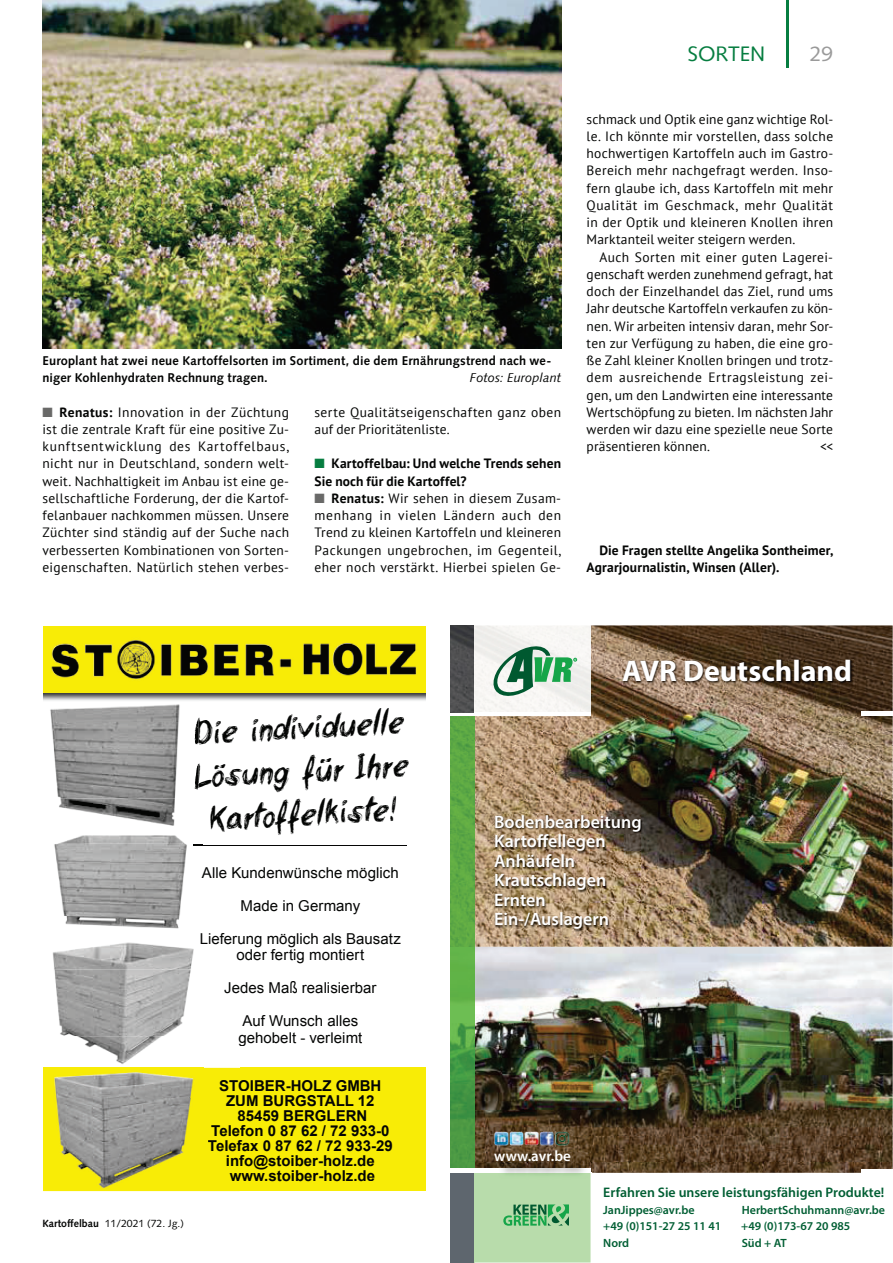
<style>
.page{position:relative;width:893px;height:1263px;background:#fff}
.page>*{position:absolute;margin:0;border:0;box-sizing:border-box;transform-origin:0 0}
.t1{font:36px/43.2px "beermoney";color:#040504;text-align:center}
.t2{font:700 30px "Myriad Pro";color:#fff}
.t3{font:21px "Syntax LT Std";color:#067d40}
.t4{font:21px "Syntax LT Std";color:#9a9a9a}
.t5{font:600 18px/19.5px "Myriad Pro";color:#fff}
.t6{font:15px/33px "Arial";letter-spacing:.005em;color:#040504;text-align:center}
.t7{font:700 15px/15px "Arial";color:#040504;text-align:center}
.t8{font:600 15px "Myriad Pro";color:#fff}
.t9{font:600 13.8px "Myriad Pro";color:#015e33}
.t10{font:13.5px/17.2px "PT Sans";letter-spacing:.02em;color:#040504;text-align:justify}
.t11{font:700 13.5px/17.2px "PT Sans";letter-spacing:.01em;color:#040504}
.t12{font:700 12.75px/17.2px "Syntax LT Std";letter-spacing:.01em;color:#040504}
.t13{font:italic 12.75px "Syntax LT Std";letter-spacing:.005em;color:#040504}
.t14{font:600 12px "Myriad Pro";color:#015e33}
.t15{font:10.5px "Syntax LT Std";color:#040504}
.s1{font-weight:700}
.s2{font-family:"Arial Narrow";font-size:16.5px}
</style>
<div class="page">
<hr style="left:786px;top:0;width:2px;height:68px;background:#067d40">
<img style="left:43px;top:0;width:518px;height:348px">
<img style="left:240px;top:1067px;width:186px;height:1px">
<div style="left:43px;top:1068px;width:383px;height:123px;background:#f8ec06"></div>
<img style="left:50px;top:704px;width:130px;height:94px">
<img style="left:54px;top:844px;width:148px;height:72px">
<img style="left:57px;top:798px;width:128px;height:46px">
<img style="left:54px;top:970px;width:137px;height:66px">
<img style="left:52px;top:916px;width:142px;height:54px">
<img style="left:43px;top:1036px;width:197px;height:153px">
<img style="left:220px;top:1080px;width:20px;height:11px">
<img style="left:226px;top:1095px;width:14px;height:11px">
<svg style="left:233px;top:1110px;width:7px;height:11px"></svg>
<img style="left:212px;top:1125px;width:28px;height:11px">
<img style="left:208px;top:1140px;width:32px;height:11px">
<img style="left:226px;top:1155px;width:14px;height:26px">
<img style="left:43px;top:692px;width:383px;height:9px">
<svg style="left:43px;top:626px;width:383px;height:66px;background:#c0b70a"></svg>
<hr style="left:202px;top:845px;width:205px;height:1px;background:#040504">
<img style="left:194px;top:718px;width:5px;height:26px">
<img style="left:194px;top:764px;width:5px;height:26px">
<img style="left:474px;top:947px;width:419px;height:226px">
<img style="left:474px;top:625px;width:419px;height:322px">
<div style="left:451px;top:1173px;width:23px;height:90px;background:#5e666e"></div>
<svg style="left:474px;top:1173px;width:116px;height:90px;background:#acd6a3"></svg>
<hr style="left:861px;top:1169px;width:32px;height:4px;background:#fff">
<hr style="left:451px;top:712px;width:140px;height:4px;background:#fff">
<img style="left:451px;top:625px;width:140px;height:88px">
<hr style="left:474px;top:712px;width:117px;height:1px;background:#fff">
<svg style="left:490px;top:643px;width:87px;height:56px"></svg>
<hr style="left:861px;top:712px;width:32px;height:4px;background:#fff">
<img style="left:451px;top:716px;width:23px;height:452px">
<hr style="left:451px;top:1169px;width:140px;height:4px;background:#fff">
<img style="left:622px;top:659px;width:231px;height:26px">
<img style="left:494px;top:815px;width:149px;height:117px">
<img style="left:489px;top:1131px;width:83px;height:15px">
<img style="left:497px;top:1153px;width:91px;height:26px">
<p class="t12" style="left:43px;top:353px;width:510px">Europlant hat zwei neue Kartoffelsorten im Sortiment, die dem Ernährungstrend nach we&shy;niger Kohlenhydraten Rechnung tragen.</p>
<p class="t13" style="left:470px;top:370px;width:93px">Fotos: Europlant</p>
<p class="t10" style="left:43px;top:404px;width:248px;text-indent:17px"><span class="s1">Renatus:</span> Innovation in der Züchtung ist die zentrale Kraft für eine positive Zu&shy;kunftsentwicklung des Kartoffelbaus, nicht nur in Deutschland, sondern welt&shy;weit. Nachhaltigkeit im Anbau ist eine ge&shy;sellschaftliche Forderung, der die Kartof&shy;felanbauer nachkommen müssen. Unsere Züchter sind ständig auf der Suche nach verbesserten Kombinationen von Sorten&shy;eigenschaften. Natürlich stehen verbes-</p>
<p class="t10" style="left:315px;top:404px;width:248px">serte Qualitätseigenschaften ganz oben auf der Prioritätenliste.</p>
<p class="t11" style="left:315px;top:456px;width:248px;text-indent:17px">Kartoffelbau: Und welche Trends sehen<br>Sie noch für die Kartoffel?</p>
<p class="t10" style="left:315px;top:490px;width:248px;text-indent:17px"><span class="s1">Renatus:</span> Wir sehen in diesem Zusam&shy;menhang in vielen Ländern auch den Trend zu kleinen Kartoffeln und kleineren Packungen ungebrochen, im Gegenteil, eher noch verstärkt. Hierbei spielen Ge-</p>
<h3 class="t3" style="left:687px;top:42px;width:79px">SORTEN</h3>
<h3 class="t4" style="left:810px;top:42px;width:25px">29</h3>
<p class="t10" style="left:587px;top:111px;width:248px">schmack und Optik eine ganz wichtige Rol&shy;le. Ich könnte mir vorstellen, dass solche hochwertigen Kartoffeln auch im Gastro-Bereich mehr nachgefragt werden. Inso&shy;fern glaube ich, dass Kartoffeln mit mehr Qualität im Geschmack, mehr Qualität in der Optik und kleineren Knollen ihren Marktanteil weiter steigern werden.</p>
<p class="t10" style="left:587px;top:249px;width:248px;text-indent:13px">Auch Sorten mit einer guten Lagerei&shy;genschaft werden zunehmend gefragt, hat doch der Einzelhandel das Ziel, rund ums Jahr deutsche Kartoffeln verkaufen zu kön&shy;nen. Wir arbeiten intensiv daran, mehr Sor&shy;ten zur Verfügung zu haben, die eine gro&shy;ße Zahl kleiner Knollen bringen und trotz&shy;dem ausreichende Ertragsleistung zei&shy;gen, um den Landwirten eine interessante Wertschöpfung zu bieten. Im nächsten Jahr werden wir dazu eine spezielle neue Sorte präsentieren können.</p>
<p class="t10" style="left:820px;top:438px;width:15px">&lt;&lt;</p>
<p class="t11" style="left:587px;top:542px;width:248px;text-indent:13px">Die Fragen stellte Angelika Sontheimer,<br>Agrarjournalistin, Winsen (Aller).</p>
<h2 class="t2" style="left:622px;top:653px;width:231px">AVR Deutschland</h2>
<h1 class="t1" style="left:189px;top:712px;width:218px;rotate:-3deg">Die individuelle<br>Lösung für Ihre<br>Kartoffelkiste!</h1>
<p class="t6" style="left:200px;top:856px;width:203px">Alle Kundenwünsche möglich<br>Made in Germany<br>Lieferung möglich als Bausatz</p>
<p class="t6" style="left:224px;top:939px;width:154px">oder fertig montiert<br>Jedes Ma<span class="s2">ß</span> realisierbar<br>Auf Wunsch alles</p>
<p class="t6" style="left:238px;top:1021px;width:125px">gehobelt - verleimt</p>
<p class="t7" style="left:208px;top:1078px;width:186px">STOIBER-HOLZ GMBH<br>ZUM BURGSTALL 12<br>85459 BERGLERN<br>Telefon 0 87 62 / 72 933-0<br>Telefax 0 87 62 / 72 933-29 info@stoiber-holz.de www.stoiber-holz.de</p>
<p class="t15" style="left:43px;top:1217px;width:143px"><span class="s1">Kartoffelbau</span> 11/2021 (72. Jg.)</p>
<h3 class="t5" style="left:494px;top:813px;width:149px">Bodenbearbeitung<br>Kartoffellegen<br>Anhäufeln<br>Krautschlagen<br>Ernten<br>Ein-/Auslagern</h3>
<p class="t8" style="left:494px;top:1150px;width:78px">www.avr.be</p>
<p class="t9" style="left:603px;top:1187px;width:283px">Erfahren Sie unsere leistungsfähigen Produkte!</p>
<p class="t14" style="left:603px;top:1205px;width:93px">JanJippes@avr.be</p>
<p class="t14" style="left:742px;top:1205px;width:145px">HerbertSchuhmann@avr.be</p>
<p class="t14" style="left:603px;top:1222px;width:120px">+49 (0)151-27 25 11 41</p>
<p class="t14" style="left:741px;top:1222px;width:111px">+49 (0)173-67 20 985</p>
<p class="t14" style="left:603px;top:1238px;width:28px">Nord</p>
<p class="t14" style="left:742px;top:1238px;width:47px">Süd + AT</p>
</div>
